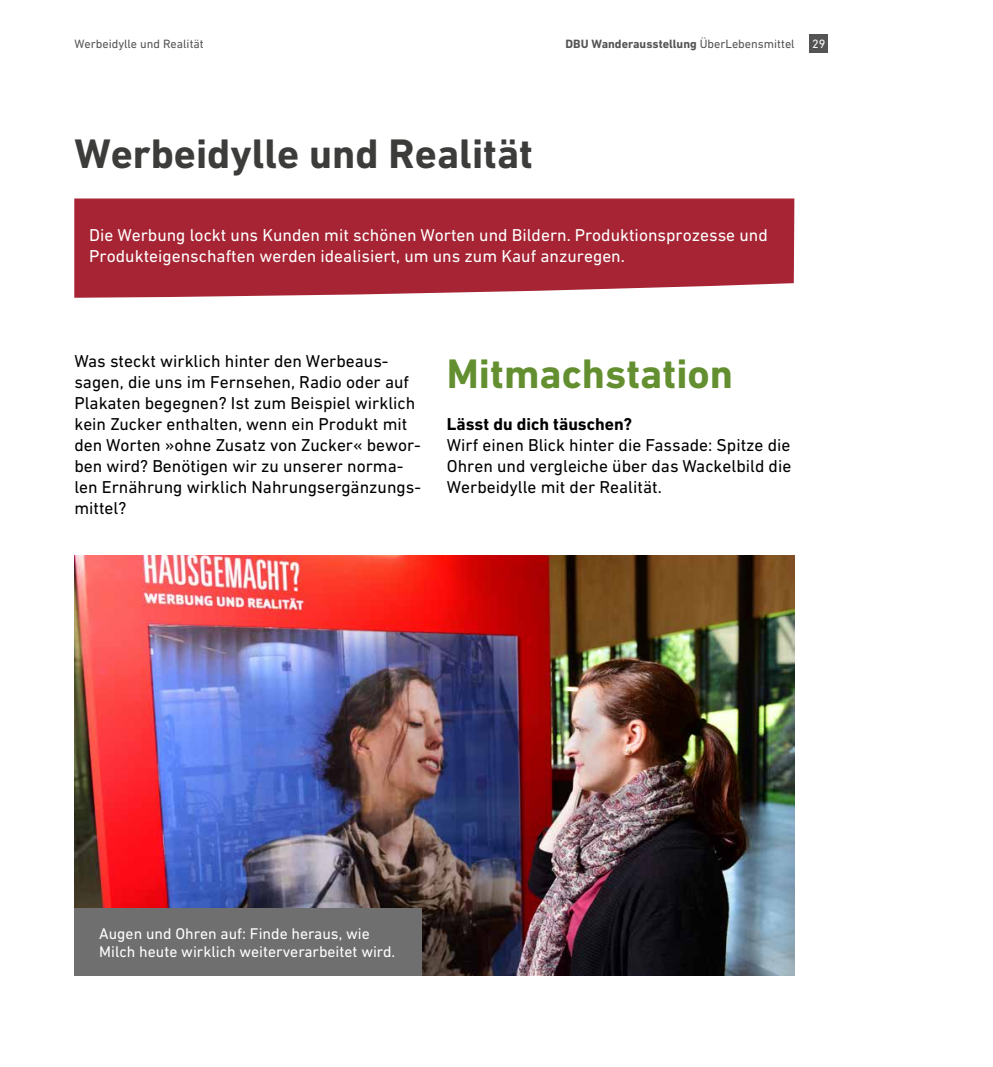
<style>
.page{position:relative;width:993px;height:1067px;background:#fff}
.page>*{position:absolute;margin:0;border:0;box-sizing:border-box;transform-origin:0 0}
.Überschrift_groß_24p{font:700 42px "DIN Next W1 G";color:#3c3c3b}
.Überschrift_groß_24p-2{font:700 42px "DIN Next W1 G";color:#638f30}
.DinText_schwarz{font:17.5px/21px "DIN Next W1 G";color:#000}
.Copy_weiß_bold{font:17.5px/21px "DIN Next W1 G";color:#fff}
.Überschrift_10pt_sch{font:700 17.5px "DIN Next W1 G";color:#000}
.t1{font:15.75px/17.5px "DIN Next W1 G";color:#fff}
.t2{font:700 12.25px "DIN Next W1 G";color:#555454}
.Kapitelüberschrift_o{font:12.25px "DIN Next W1 G";color:#555454}
.t3{font:12.25px "DIN Next W1 G";color:#fff}
.s1{font-weight:400}
</style>
<div class="page">
<svg style="left:74px;top:198px;width:720px;height:100px;background:#ac3342"></svg>
<div style="left:809px;top:34px;width:19px;height:19px;background:#555454"></div>
<img style="left:74px;top:555px;width:720px;height:420px">
<div style="left:74px;top:908px;width:348px;height:67px;background:#706f6f"></div>
<p class="Kapitelüberschrift_o" style="left:74px;top:37px;width:131px">Werbeidylle und Realität</p>
<p class="t2" style="left:565px;top:37px;width:230px">DBU Wanderausstellung <span class="s1">ÜberLebensmittel</span></p>
<p class="t3" style="left:811px;top:37px;width:15px">29</p>
<p class="Überschrift_groß_24p" style="left:74px;top:129px;width:460px">Werbeidylle und Realität</p>
<p class="Copy_weiß_bold" style="left:89px;top:224px;width:679px">Die Werbung lockt uns Kunden mit schönen Worten und Bildern. Produktionsprozesse und<br>Produkteigenschaften werden idealisiert, um uns zum Kauf anzuregen.</p>
<p class="DinText_schwarz" style="left:74px;top:350px;width:348px">Was steckt wirklich hinter den Werbeaus&shy;sagen, die uns im Fernsehen, Radio oder auf Plakaten begegnen? Ist zum Beispiel wirklich kein Zucker enthalten, wenn ein Produkt mit den Worten »ohne Zusatz von Zucker« bewor&shy;ben wird? Benötigen wir zu unserer norma&shy;len Ernährung wirklich Nahrungsergänzungs&shy;mittel?</p>
<p class="Überschrift_groß_24p-2" style="left:446px;top:349px;width:288px">Mitmachstation</p>
<p class="Überschrift_10pt_sch" style="left:446px;top:413px;width:187px">Lässt du dich täuschen?</p>
<p class="DinText_schwarz" style="left:446px;top:434px;width:346px;text-align:justify">Wirf einen Blick hinter die Fassade: Spitze die Ohren und vergleiche über das Wackelbild die Werbeidylle mit der Realität.</p>
<p class="t1" style="left:99px;top:925px;width:297px">Augen und Ohren auf: Finde heraus, wie<br>Milch heute wirklich weiterverarbeitet wird.</p>
</div>
